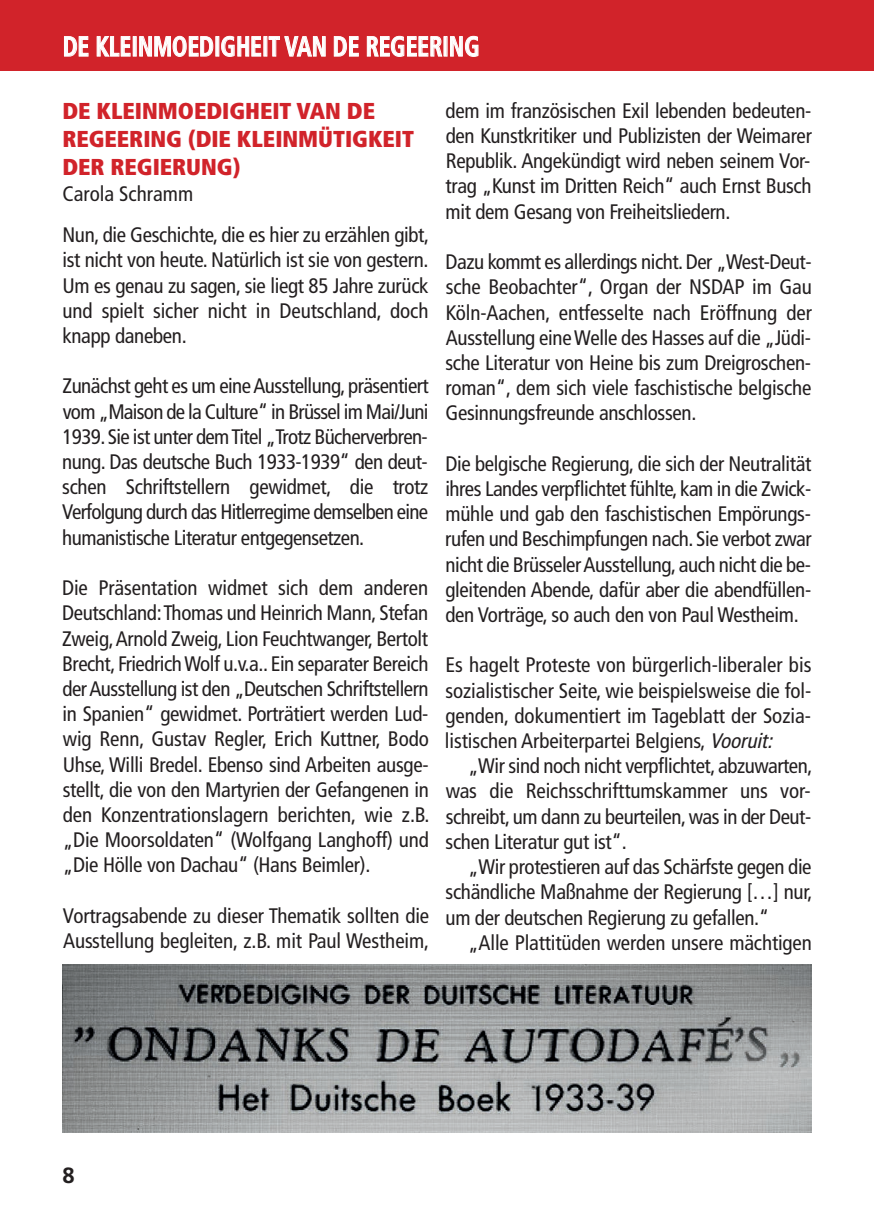
<style>
.page{position:relative;width:874px;height:1225px;background:#fff}
.page>*{position:absolute;margin:0;border:0;box-sizing:border-box;transform-origin:0 0}
.t1{font:700 condensed 28px "Frutiger LT Com";color:#fff;scale:.84 1}
.t2{font:900 condensed 23px/27.6px "Frutiger";color:#d1232a}
.t3{font:700 22px "Frutiger";color:#231f20}
.t4{font:condensed 21px/25.2px "Frutiger LT Com";letter-spacing:-.015em;color:#231f20;text-align:justify}
.s1{font-style:italic}
</style>
<div class="page">
<div style="left:0;top:0;width:873px;height:71px;background:#d1232a"></div>
<svg style="left:64px;top:36px;width:25px;height:21px"></svg>
<svg style="left:96px;top:36px;width:35px;height:21px"></svg>
<div style="left:133px;top:36px;width:4px;height:21px;border:1px solid #fff"></div>
<svg style="left:139px;top:35px;width:74px;height:22px"></svg>
<svg style="left:221px;top:36px;width:40px;height:21px"></svg>
<svg style="left:268px;top:36px;width:58px;height:21px"></svg>
<svg style="left:333px;top:36px;width:26px;height:21px"></svg>
<svg style="left:366px;top:36px;width:76px;height:21px"></svg>
<svg style="left:450px;top:36px;width:28px;height:21px"></svg>
<img style="left:62px;top:964px;width:749px;height:168px">
<h1 class="t1" style="left:63px;top:30px;width:497px">DE KLEINMOEDIGHEIT VAN DE REGEERING</h1>
<p class="t2" style="left:62px;top:99px;width:353px">DE KLEINMOEDIGHEIT VAN DE<br>REGEERING (DIE KLEINMÜTIGKEIT<br>DER REGIERUNG)</p>
<p class="t4" style="left:62px;top:173px;width:368px;line-height:41.2px">Carola Schramm<br>Nun, die Geschichte, die es hier zu erzählen gibt,</p>
<p class="t4" style="left:62px;top:248px;width:367px">ist nicht von heute. Natürlich ist sie von gestern.<br>Um es genau zu sagen, sie liegt 85 Jahre zurück und spielt sicher nicht in Deutschland, doch knapp daneben.</p>
<p class="t4" style="left:62px;top:374px;width:368px">Zunächst geht es um eine Ausstellung, präsentiert vom „Maison de la Culture“ in Brüssel im Mai/Juni 1939. Sie ist unter dem Titel „Trotz Bücherverbren&shy;nung. Das deutsche Buch 1933-1939“ den deut&shy;schen Schriftstellern gewidmet, die trotz Verfolgung durch das Hitlerregime demselben eine humanistische Literatur entgegensetzen.</p>
<p class="t4" style="left:62px;top:575px;width:369px">Die Präsentation widmet sich dem anderen Deutschland: Thomas und Heinrich Mann, Stefan Zweig, Arnold Zweig, Lion Feuchtwanger, Bertolt Brecht, Friedrich Wolf u.v.a.. Ein separater Bereich der Ausstellung ist den „Deutschen Schriftstellern in Spanien“ gewidmet. Porträtiert werden Lud&shy;wig Renn, Gustav Regler, Erich Kuttner, Bodo Uhse, Willi Bredel. Ebenso sind Arbeiten ausge&shy;stellt, die von den Martyrien der Gefangenen in den Konzentrationslagern berichten, wie z.B. „Die Moorsoldaten“ (Wolfgang Langhoff) und „Die Hölle von Dachau“ (Hans Beimler).</p>
<p class="t4" style="left:63px;top:903px;width:367px">Vortragsabende zu dieser Thematik sollten die<br>Ausstellung begleiten, z.B. mit Paul Westheim,</p>
<p class="t4" style="left:445px;top:98px;width:368px">dem im französischen Exil lebenden bedeuten&shy;den Kunstkritiker und Publizisten der Weimarer Republik. Angekündigt wird neben seinem Vor&shy;trag „Kunst im Dritten Reich“ auch Ernst Busch mit dem Gesang von Freiheitsliedern.</p>
<p class="t4" style="left:445px;top:249px;width:368px">Dazu kommt es allerdings nicht. Der „West-Deut&shy;sche Beobachter“, Organ der NSDAP im Gau Köln-Aachen, entfesselte nach Eröffnung der Ausstellung eine Welle des Hasses auf die „Jüdi&shy;sche Literatur von Heine bis zum Dreigroschen&shy;roman“, dem sich viele faschistische belgische Gesinnungsfreunde anschlossen.</p>
<p class="t4" style="left:445px;top:451px;width:367px">Die belgische Regierung, die sich der Neutralität ihres Landes verpflichtet fühlte, kam in die Zwick&shy;mühle und gab den faschistischen Empörungs&shy;rufen und Beschimpfungen nach. Sie verbot zwar nicht die Brüsseler Ausstellung, auch nicht die be&shy;gleitenden Abende, dafür aber die abendfüllen&shy;den Vorträge, so auch den von Paul Westheim.</p>
<p class="t4" style="left:445px;top:652px;width:368px">Es hagelt Proteste von bürgerlich-liberaler bis sozialistischer Seite, wie beispielsweise die fol&shy;genden, dokumentiert im Tageblatt der Sozia&shy;listischen Arbeiterpartei Belgiens, <span class="s1">Vooruit:</span></p>
<p class="t4" style="left:445px;top:753px;width:368px;text-indent:23px">„Wir sind noch nicht verpflichtet, abzuwarten, was die Reichsschrifttumskammer uns vor&shy;schreibt, um dann zu beurteilen, was in der Deut&shy;schen Literatur gut ist“.</p>
<p class="t4" style="left:445px;top:854px;width:368px;text-indent:23px">„Wir protestieren auf das Schärfste gegen die schändliche Maßnahme der Regierung […] nur, um der deutschen Regierung zu gefallen.“</p>
<p class="t4" style="left:468px;top:930px;width:345px">„Alle Plattitüden werden unsere mächtigen</p>
<p class="t3" style="left:62px;top:1166px;width:14px">8</p>
</div>
